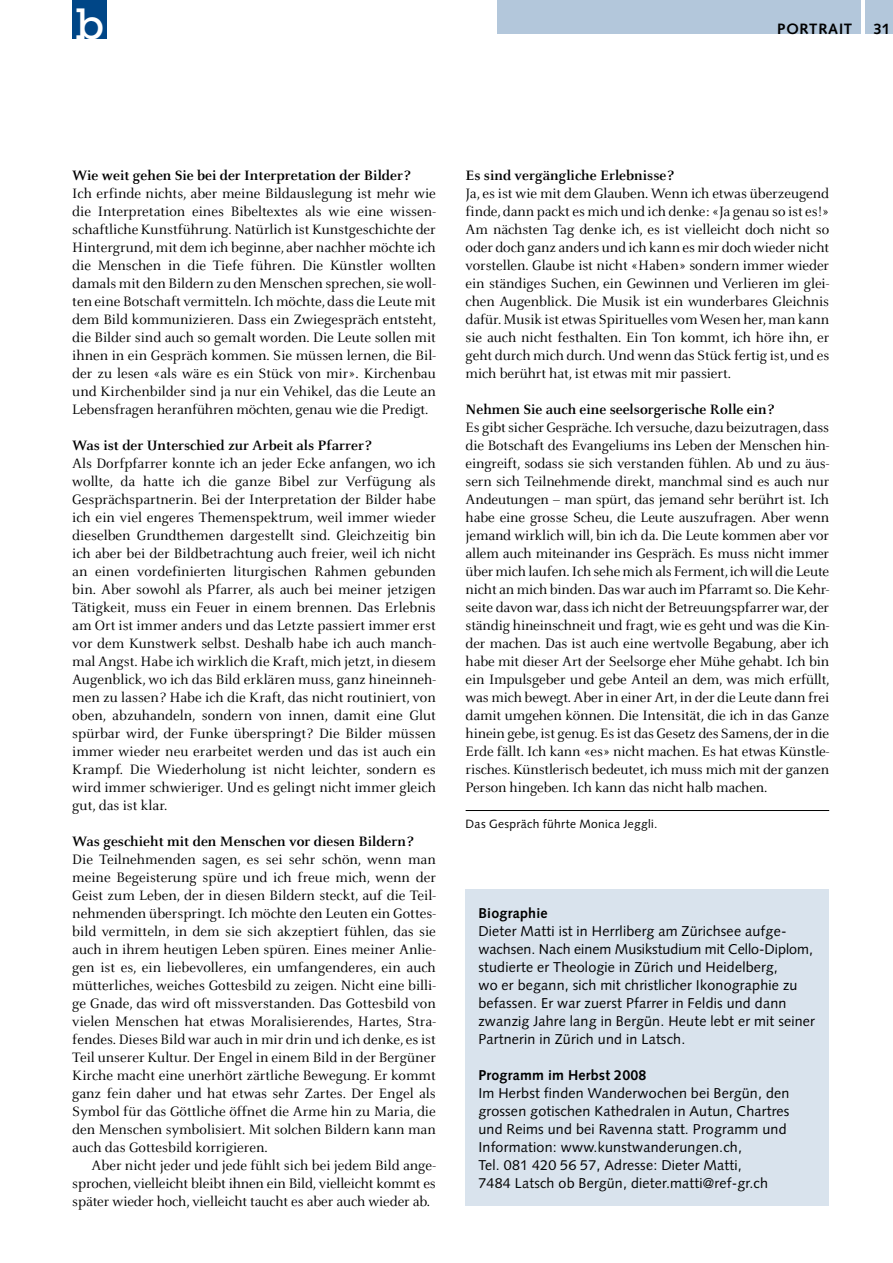
<style>
.page{position:relative;width:893px;height:1263px;background:#fff}
.page>*{position:absolute;margin:0;border:0;box-sizing:border-box;transform-origin:0 0}
.t1{font:45px "Rockwell";color:#fff}
.t2{font:15px/18px "Celeste";letter-spacing:-.01em;color:#000;text-align:justify}
.t3{font:700 15px "Celeste";color:#000}
.t4{font:700 15px "Syntax LT";letter-spacing:.05em;color:#000}
.t5{font:14.25px/18px "Syntax LT";letter-spacing:.015em;color:#000}
.t6{font:700 14.25px "Syntax LT";letter-spacing:.015em;color:#000}
.t7{font:12px "Syntax LT";letter-spacing:.03em;color:#000}
</style>
<div class="page">
<div style="left:72px;top:0;width:34px;height:38px;background:#004687"></div>
<div style="left:497px;top:0;width:364px;height:34px;background:#b3c7db"></div>
<div style="left:865px;top:0;width:28px;height:34px;background:#b3c7db"></div>
<hr style="left:466px;top:810px;width:363px;height:1px;background:#000">
<div style="left:466px;top:889px;width:363px;height:316px;background:#d9e3ed"></div>
<h1 class="t1" style="left:75px;top:-2px;width:31px">b</h1>
<p class="t4" style="left:777px;top:20px;width:76px">PORTRAIT</p>
<p class="t4" style="left:873px;top:20px;width:15px">31</p>
<p class="t3" style="left:72px;top:167px;width:339px">Wie weit gehen Sie bei der Interpretation der Bilder?</p>
<p class="t2" style="left:72px;top:184px;width:365px">Ich erfinde nichts, aber meine Bildauslegung ist mehr wie die Interpretation eines Bibeltextes als wie eine wissen&shy;schaftliche Kunstführung. Natürlich ist Kunstgeschichte der Hintergrund, mit dem ich beginne, aber nachher möchte ich die Menschen in die Tiefe führen. Die Künstler wollten damals mit den Bildern zu den Menschen sprechen, sie woll&shy;ten eine Botschaft vermitteln. Ich möchte, dass die Leute mit dem Bild kommunizieren. Dass ein Zwiegespräch entsteht, die Bilder sind auch so gemalt worden. Die Leute sollen mit ihnen in ein Gespräch kommen. Sie müssen lernen, die Bil&shy;der zu lesen «als wäre es ein Stück von mir». Kirchenbau und Kirchenbilder sind ja nur ein Vehikel, das die Leute an Lebensfragen heranführen möchten, genau wie die Predigt.</p>
<p class="t3" style="left:72px;top:437px;width:300px">Was ist der Unterschied zur Arbeit als Pfarrer?</p>
<p class="t2" style="left:72px;top:454px;width:365px">Als Dorfpfarrer konnte ich an jeder Ecke anfangen, wo ich wollte, da hatte ich die ganze Bibel zur Verfügung als Gesprächspartnerin. Bei der Interpretation der Bilder habe ich ein viel engeres Themenspektrum, weil immer wieder dieselben Grundthemen dargestellt sind. Gleichzeitig bin ich aber bei der Bildbetrachtung auch freier, weil ich nicht an einen vordefinierten liturgischen Rahmen gebunden bin. Aber sowohl als Pfarrer, als auch bei meiner jetzigen Tätigkeit, muss ein Feuer in einem brennen. Das Erlebnis am Ort ist immer anders und das Letzte passiert immer erst vor dem Kunstwerk selbst. Deshalb habe ich auch manch&shy;mal Angst. Habe ich wirklich die Kraft, mich jetzt, in diesem Augenblick, wo ich das Bild erklären muss, ganz hineinneh&shy;men zu lassen? Habe ich die Kraft, das nicht routiniert, von oben, abzuhandeln, sondern von innen, damit eine Glut spürbar wird, der Funke überspringt? Die Bilder müssen immer wieder neu erarbeitet werden und das ist auch ein Krampf. Die Wiederholung ist nicht leichter, sondern es wird immer schwieriger. Und es gelingt nicht immer gleich gut, das ist klar.</p>
<p class="t3" style="left:72px;top:833px;width:342px">Was geschieht mit den Menschen vor diesen Bildern?</p>
<p class="t2" style="left:72px;top:850px;width:365px">Die Teilnehmenden sagen, es sei sehr schön, wenn man meine Begeisterung spüre und ich freue mich, wenn der Geist zum Leben, der in diesen Bildern steckt, auf die Teil&shy;nehmenden überspringt. Ich möchte den Leuten ein Gottes&shy;bild vermitteln, in dem sie sich akzeptiert fühlen, das sie auch in ihrem heutigen Leben spüren. Eines meiner Anlie&shy;gen ist es, ein liebevolleres, ein umfangenderes, ein auch mütterliches, weiches Gottesbild zu zeigen. Nicht eine billi&shy;ge Gnade, das wird oft missverstanden. Das Gottesbild von vielen Menschen hat etwas Moralisierendes, Hartes, Stra&shy;fendes. Dieses Bild war auch in mir drin und ich denke, es ist Teil unserer Kultur. Der Engel in einem Bild in der Bergüner Kirche macht eine unerhört zärtliche Bewegung. Er kommt ganz fein daher und hat etwas sehr Zartes. Der Engel als Symbol für das Göttliche öffnet die Arme hin zu Maria, die den Menschen symbolisiert. Mit solchen Bildern kann man auch das Gottesbild korrigieren.</p>
<p class="t2" style="left:72px;top:1156px;width:365px;text-indent:19px">Aber nicht jeder und jede fühlt sich bei jedem Bild ange&shy;sprochen, vielleicht bleibt ihnen ein Bild, vielleicht kommt es später wieder hoch, vielleicht taucht es aber auch wieder ab.</p>
<p class="t3" style="left:466px;top:167px;width:209px">Es sind vergängliche Erlebnisse?</p>
<p class="t2" style="left:466px;top:184px;width:365px">Ja, es ist wie mit dem Glauben. Wenn ich etwas überzeugend finde, dann packt es mich und ich denke: «Ja genau so ist es!» Am nächsten Tag denke ich, es ist vielleicht doch nicht so oder doch ganz anders und ich kann es mir doch wieder nicht vorstellen. Glaube ist nicht «Haben» sondern immer wieder ein ständiges Suchen, ein Gewinnen und Verlieren im glei&shy;chen Augenblick. Die Musik ist ein wunderbares Gleichnis dafür. Musik ist etwas Spirituelles vom Wesen her, man kann sie auch nicht festhalten. Ein Ton kommt, ich höre ihn, er geht durch mich durch. Und wenn das Stück fertig ist, und es mich berührt hat, ist etwas mit mir passiert.</p>
<p class="t3" style="left:466px;top:401px;width:310px">Nehmen Sie auch eine seelsorgerische Rolle ein?</p>
<p class="t2" style="left:466px;top:418px;width:365px">Es gibt sicher Gespräche. Ich versuche, dazu beizutragen, dass die Botschaft des Evangeliums ins Leben der Menschen hin&shy;eingreift, sodass sie sich verstanden fühlen. Ab und zu äus&shy;sern sich Teilnehmende direkt, manchmal sind es auch nur Andeutungen – man spürt, das jemand sehr berührt ist. Ich habe eine grosse Scheu, die Leute auszufragen. Aber wenn jemand wirklich will, bin ich da. Die Leute kommen aber vor allem auch miteinander ins Gespräch. Es muss nicht immer über mich laufen. Ich sehe mich als Ferment, ich will die Leute nicht an mich binden. Das war auch im Pfarramt so. Die Kehr&shy;seite davon war, dass ich nicht der Betreuungspfarrer war, der ständig hineinschneit und fragt, wie es geht und was die Kin&shy;der machen. Das ist auch eine wertvolle Begabung, aber ich habe mit dieser Art der Seelsorge eher Mühe gehabt. Ich bin ein Impulsgeber und gebe Anteil an dem, was mich erfüllt, was mich bewegt. Aber in einer Art, in der die Leute dann frei damit umgehen können. Die Intensität, die ich in das Ganze hinein gebe, ist genug. Es ist das Gesetz des Samens, der in die Erde fällt. Ich kann «es» nicht machen. Es hat etwas Künstle&shy;risches. Künstlerisch bedeutet, ich muss mich mit der ganzen Person hingeben. Ich kann das nicht halb machen.</p>
<p class="t7" style="left:466px;top:816px;width:193px">Das Gespräch führte Monica Jeggli.</p>
<p class="t6" style="left:478px;top:905px;width:71px">Biographie</p>
<p class="t5" style="left:478px;top:922px;width:338px">Dieter Matti ist in Herrliberg am Zürichsee aufge&shy;wachsen. Nach einem Musikstudium mit Cello-Diplom, studierte er Theologie in Zürich und Heidelberg,<br>wo er begann, sich mit christlicher Ikonographie zu befassen. Er war zuerst Pfarrer in Feldis und dann zwanzig Jahre lang in Bergün. Heute lebt er mit seiner Partnerin in Zürich und in Latsch.</p>
<p class="t6" style="left:478px;top:1067px;width:170px">Programm im Herbst 2008</p>
<p class="t5" style="left:478px;top:1084px;width:313px">Im Herbst finden Wanderwochen bei Bergün, den grossen gotischen Kathedralen in Autun, Chartres und Reims und bei Ravenna statt. Programm und Information: www.kunstwanderungen.ch,<br>Tel. 081 420 56 57, Adresse: Dieter Matti,<br>7484 Latsch ob Bergün, dieter.matti@ref-gr.ch</p>
</div>
